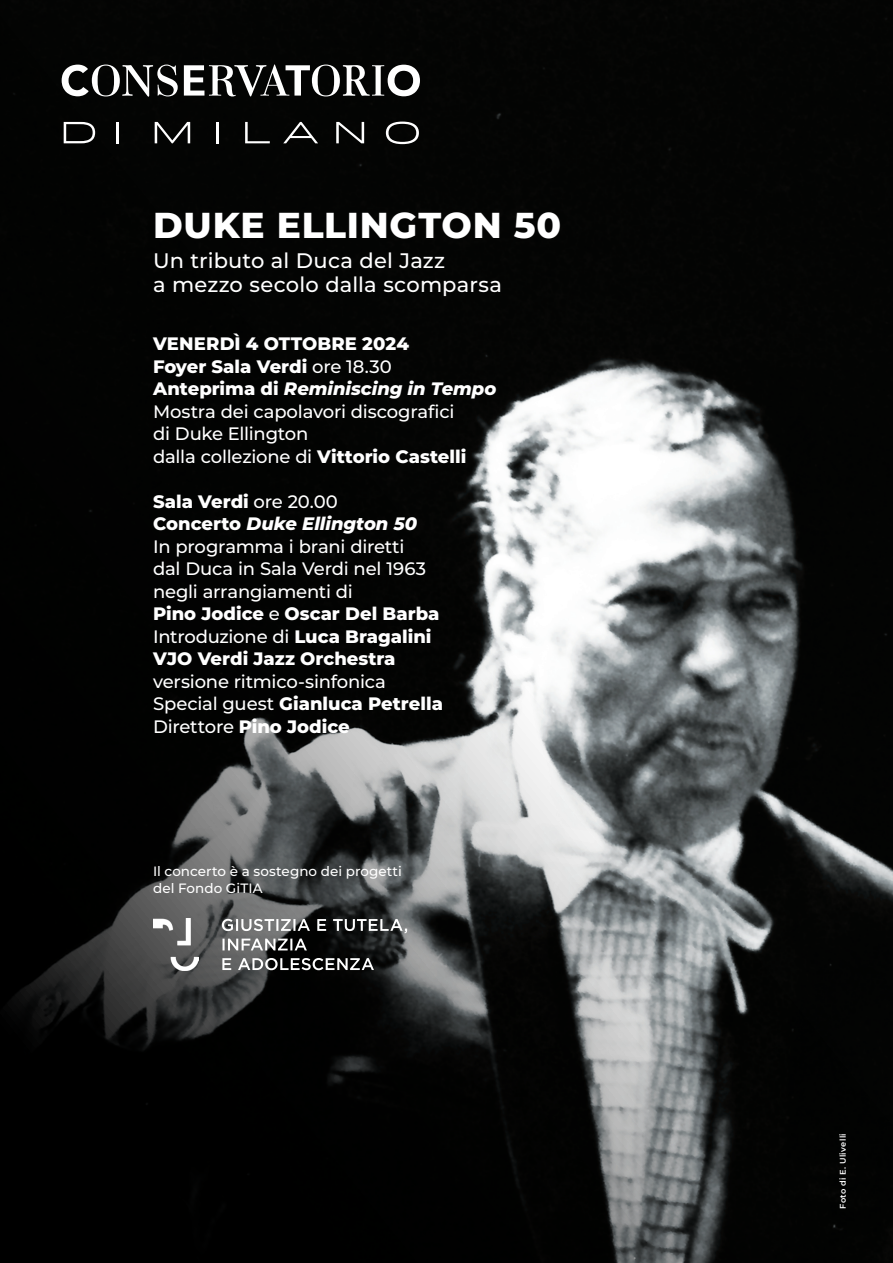
<style>
.page{position:relative;width:893px;height:1263px;background:#fff}
.page>*{position:absolute;margin:0;border:0;box-sizing:border-box;transform-origin:0 0}
.t1{font:800 36px "Montserrat";letter-spacing:.025em;color:#fff}
.t2{font:500 21px "Montserrat";letter-spacing:.01em;color:#fff}
.t3{font:800 18px/22.5px "Montserrat";color:#fff}
.t4{font:500 18px "Montserrat";letter-spacing:-.01em;color:#fff}
.t5{font:italic 800 18px "Montserrat";color:#fff}
.t6{font:500 13.5px "Montserrat";letter-spacing:.005em;color:#fff}
.No_Spacing{font:600 8.25px "Montserrat";letter-spacing:.04em;color:#fff}
.s1{font-weight:500}
.s2{font-style:normal}
.s3{font-weight:800}
</style>
<div class="page">
<img style="left:0;top:0;width:893px;height:1263px">
<svg style="left:62px;top:65px;width:116px;height:32px"></svg>
<svg style="left:184px;top:65px;width:236px;height:31px"></svg>
<svg style="left:64px;top:122px;width:31px;height:21px"></svg>
<hr style="left:116px;top:122px;width:3px;height:21px;background:#fff">
<svg style="left:155px;top:122px;width:35px;height:21px"></svg>
<hr style="left:216px;top:122px;width:2px;height:21px;background:#fff">
<svg style="left:245px;top:122px;width:25px;height:21px"></svg>
<svg style="left:283px;top:122px;width:35px;height:21px"></svg>
<svg style="left:336px;top:122px;width:28px;height:21px"></svg>
<svg style="left:386px;top:122px;width:33px;height:22px"></svg>
<img style="left:153px;top:918px;width:45px;height:52px">
<svg style="left:222px;top:958px;width:152px;height:12px"></svg>
<svg style="left:222px;top:919px;width:185px;height:31px;background:#595a5a"></svg>
<p class="t1" style="left:153px;top:201px;width:410px">DUKE ELLINGTON 50</p>
<p class="t2" style="left:153px;top:246px;width:294px">Un tributo al Duca del Jazz</p>
<p class="t2" style="left:153px;top:270px;width:350px">a mezzo secolo dalla scomparsa</p>
<p class="t3" style="left:153px;top:332px;width:258px">VENERDÌ 4 OTTOBRE 2024<br>Foyer Sala Verdi <span class="s1">ore 18.30</span></p>
<p class="t5" style="left:153px;top:377px;width:345px"><span class="s2">Anteprima di</span> Reminiscing in Tempo</p>
<p class="t4" style="left:153px;top:399px;width:303px">Mostra dei capolavori discografici</p>
<p class="t4" style="left:153px;top:422px;width:157px">di Duke Ellington</p>
<p class="t4" style="left:153px;top:444px;width:315px">dalla collezione di <span class="s3">Vittorio Castelli</span></p>
<p class="t3" style="left:153px;top:490px;width:186px">Sala Verdi <span class="s1">ore 20.00</span></p>
<p class="t5" style="left:153px;top:512px;width:266px"><span class="s2">Concerto</span> Duke Ellington 50</p>
<p class="t4" style="left:153px;top:534px;width:253px">In programma i brani diretti</p>
<p class="t4" style="left:153px;top:557px;width:274px">dal Duca in Sala Verdi nel 1963</p>
<p class="t4" style="left:153px;top:579px;width:201px">negli arrangiamenti di</p>
<p class="t3" style="left:153px;top:602px;width:288px">Pino Jodice <span class="s1">e</span> Oscar Del Barba</p>
<p class="t3" style="left:153px;top:625px;width:280px"><span class="s1">Introduzione di</span> Luca Bragalini<br>VJO Verdi Jazz Orchestra</p>
<p class="t4" style="left:153px;top:669px;width:234px">versione ritmico-sinfonica</p>
<p class="t3" style="left:153px;top:692px;width:291px"><span class="s1">Special guest</span> Gianluca Petrella</p>
<p class="t3" style="left:153px;top:715px;width:198px"><span class="s1">Direttore</span> Pino Jodice</p>
<p class="t6" style="left:153px;top:862px;width:250px">Il concerto è a sostegno dei progetti</p>
<p class="t6" style="left:153px;top:879px;width:111px">del Fondo GiTIA</p>
<p class="No_Spacing" style="left:837px;top:1209px;width:77px;rotate:-90deg">Foto di E. Ulivelli</p>
</div>
